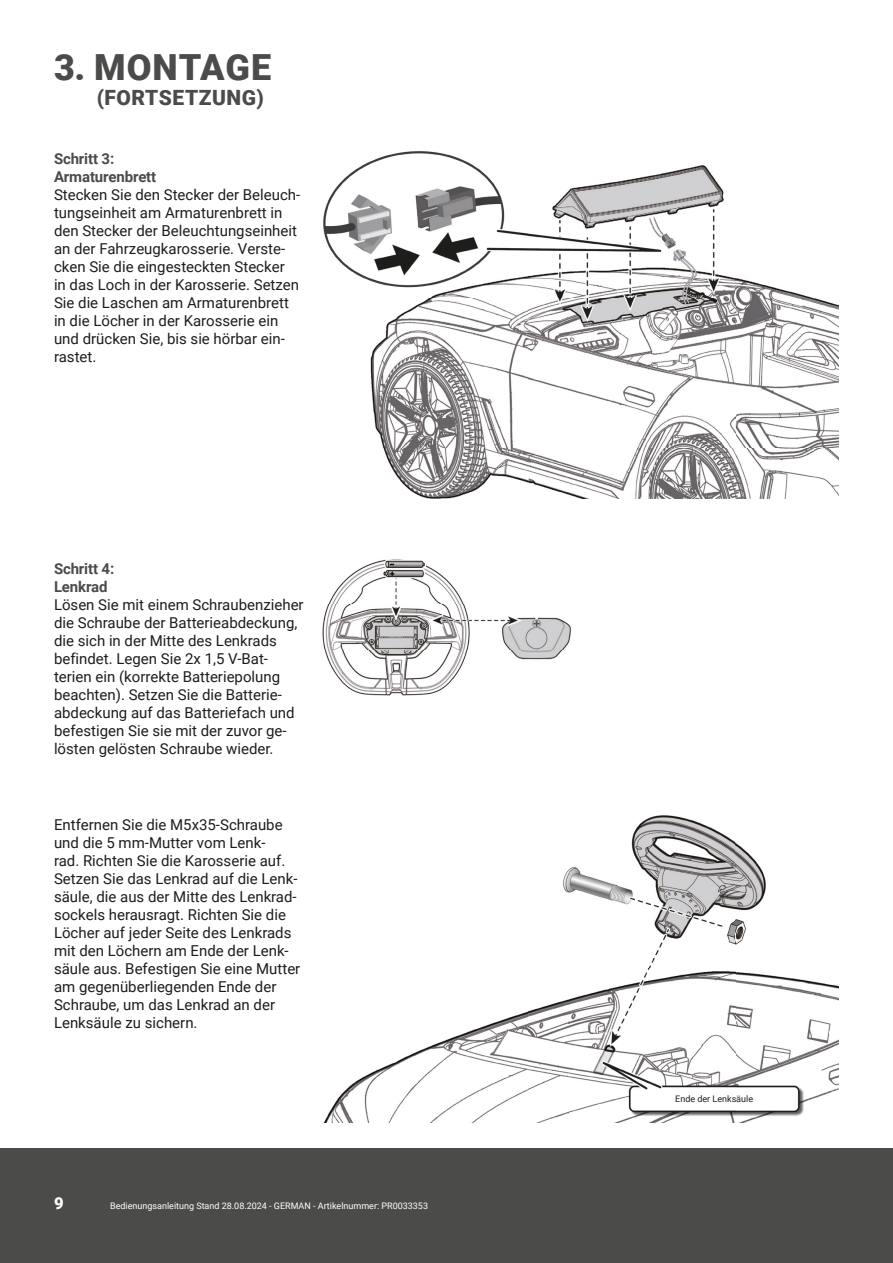
<style>
.page{position:relative;width:893px;height:1263px;background:#fff}
.page>*{position:absolute;margin:0;border:0;box-sizing:border-box;transform-origin:0 0}
.t1{font:900 36px "Roboto";letter-spacing:.025em;color:#4b4b4a}
.t2{font:900 21px "Roboto";letter-spacing:.025em;color:#4b4b4a}
.t3{font:900 16.5px "Roboto";color:#fff}
.t4{font:15px/18px "Roboto";color:#1d1d1b}
.t5{font:700 15px/18px "Roboto";letter-spacing:-.01em;color:#4b4b4a}
.t6{font:9px "Roboto";color:#fff}
.t7{font:9px "Roboto";color:#1d1d1b}
</style>
<div class="page">
<div style="left:0;top:1148px;width:893px;height:115px;background:#4b4b4a"></div>
<img style="left:323px;top:151px;width:516px;height:347px">
<img style="left:322px;top:559px;width:249px;height:137px">
<img style="left:323px;top:815px;width:516px;height:308px">
<h1 class="t1" style="left:54px;top:42px;width:219px">3. MONTAGE</h1>
<h2 class="t2" style="left:97px;top:83px;width:168px">(FORTSETZUNG)</h2>
<p class="t5" style="left:54px;top:150px;width:104px">Schritt 3:<br>Armaturenbrett</p>
<p class="t4" style="left:54px;top:186px;width:248px">Stecken Sie den Stecker der Beleuch&shy;tungseinheit am Armaturenbrett in den Stecker der Beleuchtungseinheit an der Fahrzeugkarosserie. Verste&shy;cken Sie die eingesteckten Stecker in das Loch in der Karosserie. Setzen Sie die Laschen am Armaturenbrett in die Löcher in der Karosserie ein und drücken Sie, bis sie hörbar ein&shy;rastet.</p>
<p class="t5" style="left:54px;top:559px;width:62px">Schritt 4:<br>Lenkrad</p>
<p class="t4" style="left:54px;top:595px;width:251px">Lösen Sie mit einem Schraubenzieher die Schraube der Batterieabdeckung, die sich in der Mitte des Lenkrads befindet. Legen Sie 2x 1,5 V-Bat&shy;terien ein (korrekte Batteriepolung beachten). Setzen Sie die Batterie&shy;abdeckung auf das Batteriefach und befestigen Sie sie mit der zuvor ge&shy;lösten gelösten Schraube wieder.</p>
<p class="t4" style="left:54px;top:815px;width:248px">Entfernen Sie die M5x35-Schraube und die 5 mm-Mutter vom Lenk-<br>rad. Richten Sie die Karosserie auf.<br>Setzen Sie das Lenkrad auf die Lenk&shy;säule, die aus der Mitte des Lenkrad&shy;sockels herausragt. Richten Sie die Löcher auf jeder Seite des Lenkrads mit den Löchern am Ende der Lenk&shy;säule aus. Befestigen Sie eine Mutter am gegenüberliegenden Ende der Schraube, um das Lenkrad an der Lenksäule zu sichern.</p>
<p class="t3" style="left:54px;top:1192px;width:11px">9</p>
<p class="t6" style="left:110px;top:1200px;width:319px">Bedienungsanleitung Stand 28.08.2024 - GERMAN - Artikelnummer: PR0033353</p>
<p class="t7" style="left:675px;top:1092px;width:79px">Ende der Lenksäule</p>
</div>
